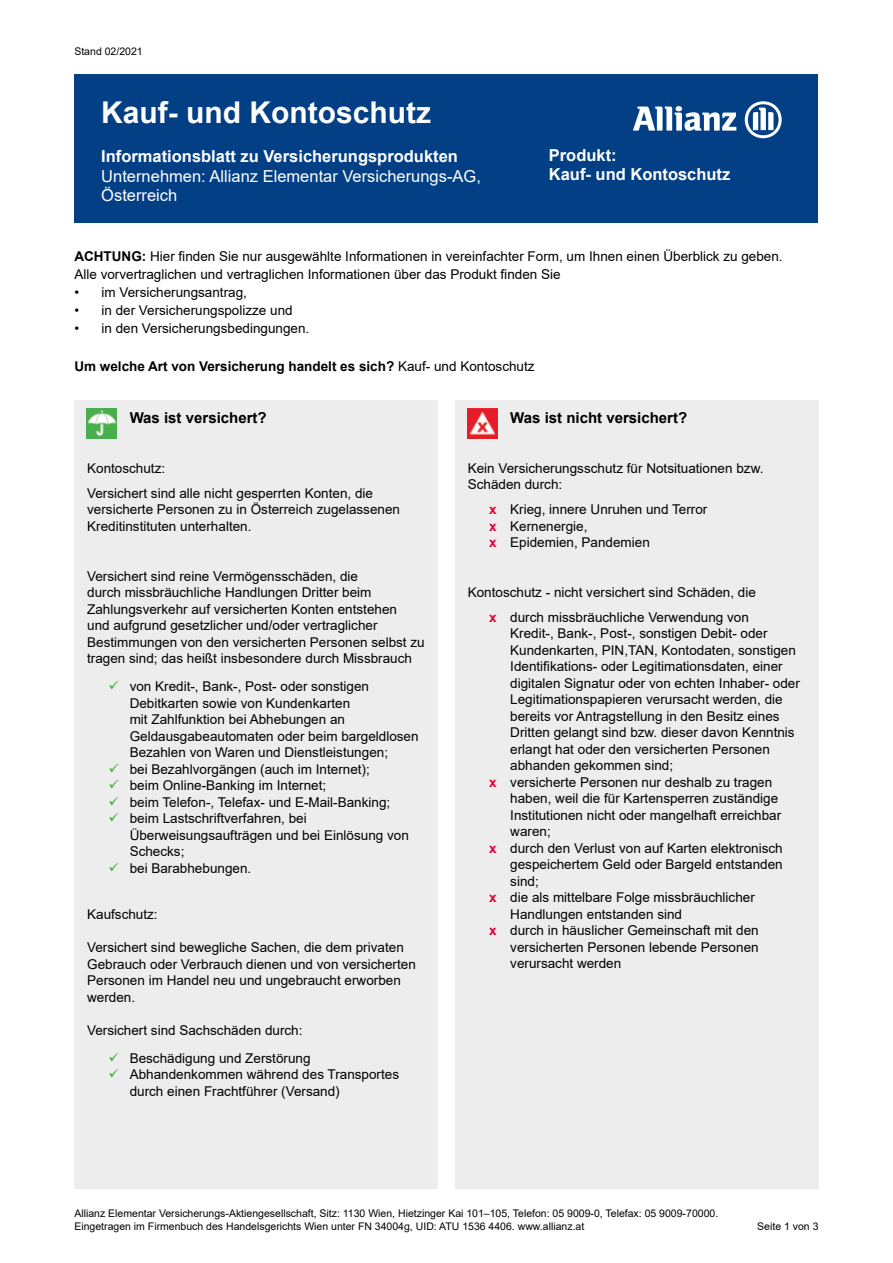
<style>
.page{position:relative;width:893px;height:1263px;background:#fff}
.page>*{position:absolute;margin:0;border:0;box-sizing:border-box;transform-origin:0 0}
.t1{font:700 30px "Arial";color:#fff}
.t2{font:700 16.5px/19.5px "Arial";color:#fff}
.t3{font:16.5px/19.5px "Arial";color:#fff}
.t4{font:700 15px "Arial";color:#000}
.t5{font:13.5px/16.5px "Arial";color:#000}
.t6{font:700 13.5px "Arial";color:#000}
.t7{font:10.5px/12.8px "Arial";color:#000}
.s1{font-weight:700}
.s2{font-weight:400}
.s3{font-weight:700;color:#e4003a}
.s4{color:#3aaa35}
</style>
<div class="page">
<div style="left:74px;top:400px;width:363px;height:788px;background:#eeeded"></div>
<div style="left:455px;top:400px;width:363px;height:788px;background:#eeeded"></div>
<img style="left:86px;top:409px;width:30px;height:30px">
<img style="left:467px;top:408px;width:30px;height:30px">
<div style="left:74px;top:74px;width:744px;height:148px;background:#033f85"></div>
<svg style="left:633px;top:106px;width:103px;height:25px"></svg>
<svg style="left:745px;top:101px;width:37px;height:37px"></svg>
<p class="t7" style="left:74px;top:44px;width:70px">Stand 02/2021</p>
<h1 class="t1" style="left:101px;top:91px;width:331px">Kauf- und Kontoschutz</h1>
<p class="t2" style="left:101px;top:147px;width:358px">Informationsblatt zu Versicherungsprodukten</p>
<p class="t3" style="left:101px;top:166px;width:381px">Unternehmen: Allianz Elementar Versicherungs-AG,<br>Österreich</p>
<p class="t2" style="left:549px;top:145px;width:183px">Produkt:<br>Kauf- und Kontoschutz</p>
<p class="t5" style="left:74px;top:247px;width:710px;line-height:18px"><span class="s1">ACHTUNG:</span> Hier finden Sie nur ausgewählte Informationen in vereinfachter Form, um Ihnen einen Überblick zu geben.<br>Alle vorvertraglichen und vertraglichen Informationen über das Produkt finden Sie</p>
<p class="t5" style="left:74px;top:284px;width:174px">• im Versicherungsantrag,</p>
<p class="t5" style="left:74px;top:302px;width:220px">• in der Versicherungspolizze und</p>
<p class="t5" style="left:74px;top:320px;width:236px">• in den Versicherungsbedingungen.</p>
<p class="t6" style="left:74px;top:357px;width:462px">Um welche Art von Versicherung handelt es sich? <span class="s2">Kauf- und Kontoschutz</span></p>
<p class="t4" style="left:510px;top:408px;width:178px">Was ist nicht versichert?</p>
<p class="t5" style="left:468px;top:460px;width:297px">Kein Versicherungsschutz für Notsituationen bzw.<br>Schäden durch:</p>
<p class="t5" style="left:489px;top:501px;width:220px"><span class="s3">x</span> Krieg, innere Unruhen und Terror <span class="s3">x</span> Kernenergie,<br><span class="s3">x</span> Epidemien, Pandemien</p>
<p class="t5" style="left:489px;top:580px;width:268px;line-height:25px;text-indent:-21px">Kontoschutz - nicht versichert sind Schäden, die <span class="s3">x</span> durch missbräuchliche Verwendung von</p>
<p class="t5" style="left:510px;top:625px;width:259px">Kredit-, Bank-, Post-, sonstigen Debit- oder</p>
<p class="t5" style="left:510px;top:642px;width:287px">Kundenkarten, PIN,TAN, Kontodaten, sonstigen</p>
<p class="t5" style="left:510px;top:658px;width:274px">Identifikations- oder Legitimationsdaten, einer</p>
<p class="t5" style="left:510px;top:675px;width:291px">digitalen Signatur oder von echten Inhaber- oder</p>
<p class="t5" style="left:510px;top:691px;width:274px">Legitimationspapieren verursacht werden, die</p>
<p class="t5" style="left:510px;top:708px;width:271px">bereits vor Antragstellung in den Besitz eines</p>
<p class="t5" style="left:510px;top:724px;width:286px">Dritten gelangt sind bzw. dieser davon Kenntnis</p>
<p class="t5" style="left:510px;top:741px;width:261px">erlangt hat oder den versicherten Personen</p>
<p class="t5" style="left:510px;top:757px;width:164px">abhanden gekommen sind;</p>
<p class="t5" style="left:489px;top:774px;width:285px"><span class="s3">x</span> versicherte Personen nur deshalb zu tragen</p>
<p class="t5" style="left:510px;top:790px;width:269px">haben, weil die für Kartensperren zuständige</p>
<p class="t5" style="left:510px;top:807px;width:272px">Institutionen nicht oder mangelhaft erreichbar</p>
<p class="t5" style="left:510px;top:823px;width:42px">waren;</p>
<p class="t5" style="left:489px;top:840px;width:295px"><span class="s3">x</span> durch den Verlust von auf Karten elektronisch</p>
<p class="t5" style="left:510px;top:856px;width:274px">gespeichertem Geld oder Bargeld entstanden</p>
<p class="t5" style="left:510px;top:873px;width:30px">sind;</p>
<p class="t5" style="left:489px;top:889px;width:267px"><span class="s3">x</span> die als mittelbare Folge missbräuchlicher</p>
<p class="t5" style="left:510px;top:906px;width:173px">Handlungen entstanden sind</p>
<p class="t5" style="left:489px;top:922px;width:271px"><span class="s3">x</span> durch in häuslicher Gemeinschaft mit den</p>
<p class="t5" style="left:510px;top:939px;width:250px">versicherten Personen lebende Personen</p>
<p class="t5" style="left:510px;top:955px;width:113px">verursacht werden</p>
<p class="t4" style="left:130px;top:408px;width:138px">Was ist versichert?</p>
<p class="t5" style="left:87px;top:456px;width:287px;line-height:25px">Kontoschutz:<br>Versichert sind alle nicht gesperrten Konten, die</p>
<p class="t5" style="left:87px;top:501px;width:314px">versicherte Personen zu in Österreich zugelassenen<br>Kreditinstituten unterhalten.</p>
<p class="t5" style="left:87px;top:568px;width:339px">Versichert sind reine Vermögensschäden, die<br>durch missbräuchliche Handlungen Dritter beim Zahlungsverkehr auf versicherten Konten entstehen<br>und aufgrund gesetzlicher und/oder vertraglicher Bestimmungen von den versicherten Personen selbst zu tragen sind; das heißt insbesondere durch Missbrauch</p>
<p class="t5" style="left:130px;top:678px;width:290px;text-indent:-21px"><span class="s4">✓</span> von Kredit-, Bank-, Post- oder sonstigen Debitkarten sowie von Kundenkarten<br>mit Zahlfunktion bei Abhebungen an Geldausgabeautomaten oder beim bargeldlosen Bezahlen von Waren und Dienstleistungen;</p>
<p class="t5" style="left:108px;top:761px;width:263px"><span class="s4">✓</span> bei Bezahlvorgängen (auch im Internet);</p>
<p class="t5" style="left:108px;top:777px;width:219px"><span class="s4">✓</span> beim Online-Banking im Internet;</p>
<p class="t5" style="left:108px;top:794px;width:283px"><span class="s4">✓</span> beim Telefon-, Telefax- und E-Mail-Banking;</p>
<p class="t5" style="left:130px;top:810px;width:281px;text-indent:-21px"><span class="s4">✓</span> beim Lastschriftverfahren, bei<br>Überweisungsaufträgen und bei Einlösung von<br>Schecks;</p>
<p class="t5" style="left:108px;top:860px;width:144px"><span class="s4">✓</span> bei Barabhebungen.</p>
<p class="t5" style="left:87px;top:906px;width:72px">Kaufschutz:</p>
<p class="t5" style="left:87px;top:939px;width:330px">Versichert sind bewegliche Sachen, die dem privaten Gebrauch oder Verbrauch dienen und von versicherten Personen im Handel neu und ungebraucht erworben werden.</p>
<p class="t5" style="left:87px;top:1022px;width:217px">Versichert sind Sachschäden durch:</p>
<p class="t5" style="left:108px;top:1050px;width:204px"><span class="s4">✓</span> Beschädigung und Zerstörung</p>
<p class="t5" style="left:130px;top:1066px;width:271px;text-indent:-21px"><span class="s4">✓</span> Abhandenkommen während des Transportes durch einen Frachtführer (Versand)</p>
<p class="t7" style="left:74px;top:1207px;width:645px">Allianz Elementar Versicherungs-Aktiengesellschaft, Sitz: 1130 Wien, Hietzinger Kai 101–105, Telefon: 05 9009-0, Telefax: 05 9009-70000.<br>Eingetragen im Firmenbuch des Handelsgerichts Wien unter FN 34004g, UID: ATU 1536 4406. www.allianz.at</p>
<p class="t7" style="left:757px;top:1219px;width:63px">Seite 1 von 3</p>
</div>
